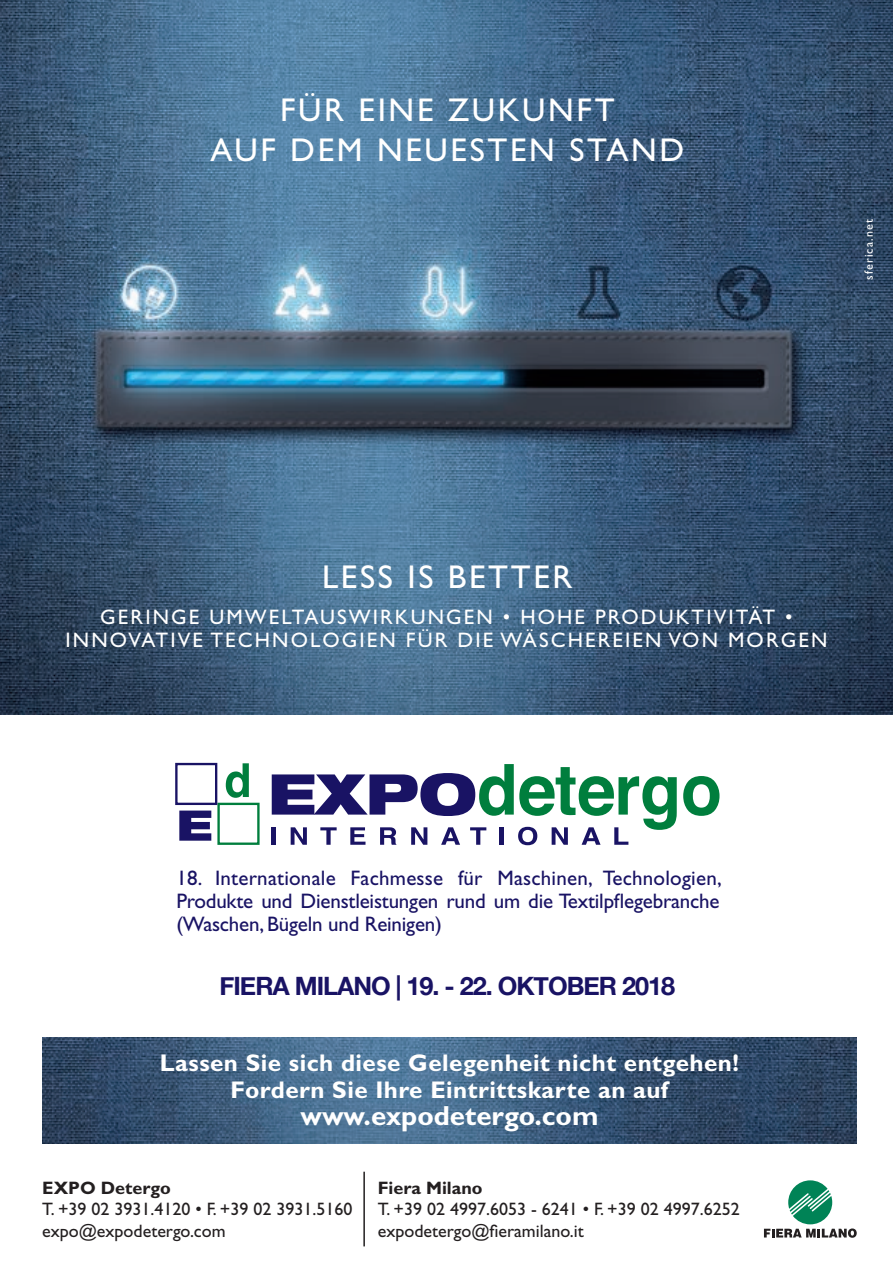
<style>
.page{position:relative;width:893px;height:1276px;background:#fff}
.page>*{position:absolute;margin:0;border:0;box-sizing:border-box;transform-origin:0 0}
.t1{font:33px/39.6px "Gill Sans Std";letter-spacing:.08em;color:#fff;text-align:center}
.t2{font:33px "Gill Sans Std";letter-spacing:.08em;color:#fff}
.t3{font:700 27.6px "Gill Sans Std";color:#fff}
.t4{font:700 25.2px "Helvetica Neue";letter-spacing:-.04em;color:#191364}
.t5{font:700 24.3px/27px "Gill Sans Std";letter-spacing:.02em;color:#fff;text-align:center}
.t6{font:21px/23.1px "Gill Sans Std";letter-spacing:-.01em;color:#191364;text-align:justify}
.t7{font:21px/23.1px "Gill Sans Std";letter-spacing:.1em;color:#fff;text-align:center}
.t8{font:18px/21.6px "Gill Sans Std";color:#231f20}
.t9{font:700 18px "Gill Sans Std";color:#231f20}
.t10{font:12px "Gill Sans Std";letter-spacing:.1em;color:#fff}
</style>
<div class="page">
<img style="left:0;top:0;width:893px;height:714px">
<svg style="left:848px;top:1228px;width:9px;height:9px"></svg>
<svg style="left:764px;top:1180px;width:90px;height:57px"></svg>
<svg style="left:683px;top:776px;width:36px;height:40px"></svg>
<div style="left:271px;top:827px;width:5px;height:17px;background:#191364"></div>
<svg style="left:272px;top:764px;width:405px;height:81px"></svg>
<div style="left:217px;top:802px;width:43px;height:43px;border:2px solid #007e3d"></div>
<svg style="left:179px;top:810px;width:32px;height:30px"></svg>
<svg style="left:226px;top:763px;width:23px;height:35px"></svg>
<div style="left:175px;top:763px;width:42px;height:42px;border:2px solid #191364"></div>
<hr style="left:363px;top:1171px;width:2px;height:75px;background:#231f20">
<img style="left:42px;top:1037px;width:815px;height:106px">
<h1 class="t1" style="left:210px;top:90px;width:475px">FÜR EINE ZUKUNFT<br>AUF DEM NEUESTEN STAND</h1>
<p class="t10" style="left:862px;top:280px;width:63px;rotate:-90deg">sferica.net</p>
<h1 class="t2" style="left:322px;top:557px;width:252px">LESS IS BETTER</h1>
<p class="t7" style="left:66px;top:605px;width:763px">GERINGE UMWELTAUSWIRKUNGEN • HOHE PRODUKTIVITÄT •<br>INNOVATIVE TECHNOLOGIEN FÜR DIE WÄSCHEREIEN VON MORGEN</p>
<p class="t6" style="left:176px;top:866px;width:547px">18. Internationale Fachmesse für Maschinen, Technologien, Produkte und Dienstleistungen rund um die Textilpflegebranche (Waschen, Bügeln und Reinigen)</p>
<p class="t4" style="left:220px;top:966px;width:457px">FIERA MILANO | 19. - 22. OKTOBER 2018</p>
<p class="t5" style="left:160px;top:1049px;width:581px">Lassen Sie sich diese Gelegenheit nicht entgehen!<br>Fordern Sie Ihre Eintrittskarte an auf</p>
<h2 class="t3" style="left:300px;top:1099px;width:300px">www.expodetergo.com</h2>
<p class="t9" style="left:42px;top:1176px;width:130px">EXPO Detergo</p>
<p class="t8" style="left:42px;top:1198px;width:312px">T. +39 02 3931.4120 • F. +39 02 3931.5160 expo@expodetergo.com</p>
<p class="t9" style="left:378px;top:1176px;width:106px">Fiera Milano</p>
<p class="t8" style="left:378px;top:1198px;width:363px">T. +39 02 4997.6053 - 6241 • F. +39 02 4997.6252 expodetergo@fieramilano.it</p>
</div>
